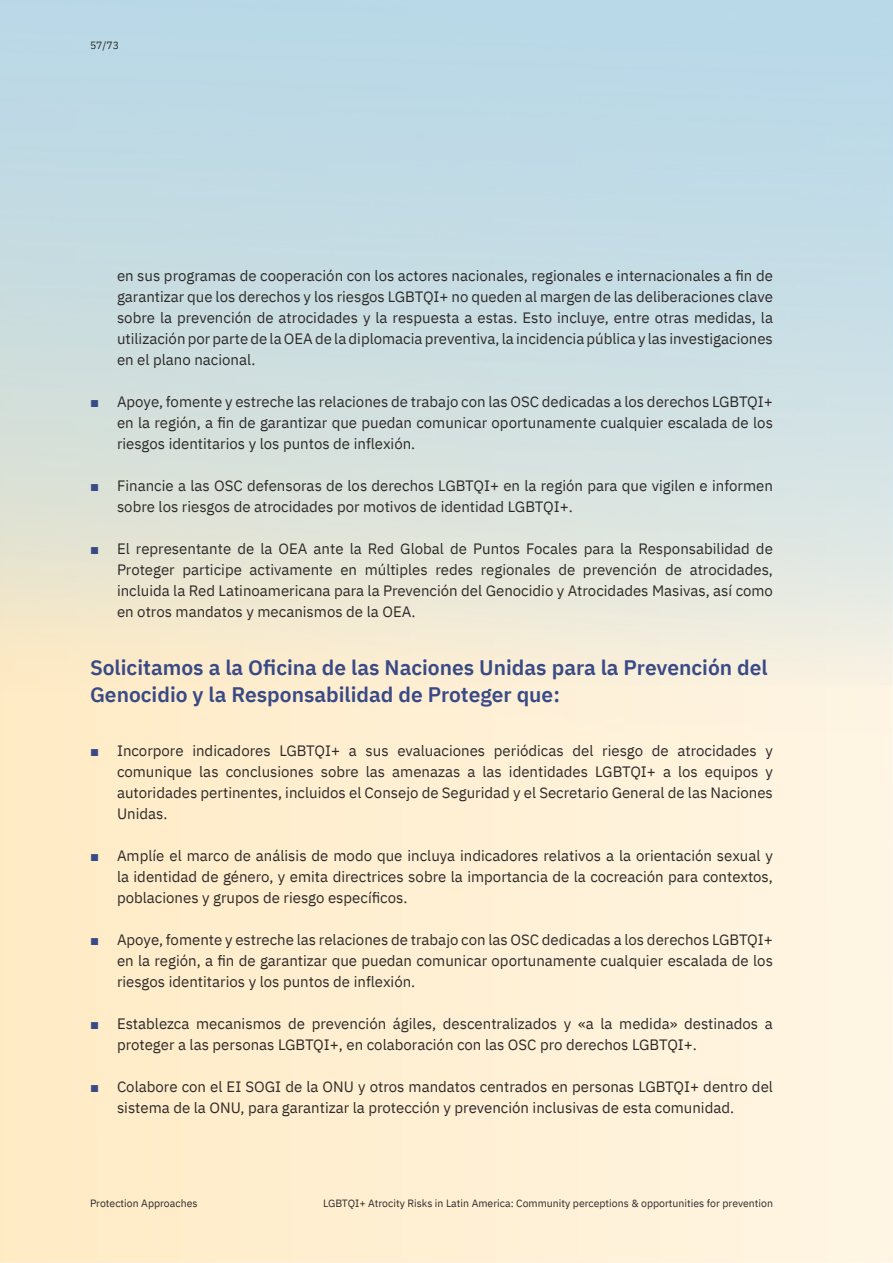
<style>
.page{position:relative;width:893px;height:1263px;background:#fff}
.page>*{position:absolute;margin:0;border:0;box-sizing:border-box;transform-origin:0 0}
.t1{font:600 21px/27px "IBM Plex Sans";color:#394a86}
.t2{font:15px/21px "IBM Plex Sans";color:#2d2a29;text-align:justify}
.t3{font:10.5px "IBM Plex Sans";color:#2d2a29}
.s1{font-family:"Arial";color:#394a86}
</style>
<div class="page">
<svg style="left:0;top:733px;width:893px;height:530px;background:#feefd3"></svg>
<p class="t3" style="left:90px;top:37px;width:31px">57/73</p>
<p class="t2" style="left:117px;top:264px;width:657px">en sus programas de cooperación con los actores nacionales, regionales e internacionales a fin de garantizar que los derechos y los riesgos LGBTQI+ no queden al margen de las deliberaciones clave sobre la prevención de atrocidades y la respuesta a estas. Esto incluye, entre otras medidas, la utilización por parte de la OEA de la diplomacia preventiva, la incidencia pública y las investigaciones en el plano nacional.</p>
<p class="t2" style="left:117px;top:390px;width:657px;text-indent:-27px"><span class="s1">■</span> Apoye, fomente y estreche las relaciones de trabajo con las OSC dedicadas a los derechos LGBTQI+ en la región, a fin de garantizar que puedan comunicar oportunamente cualquier escalada de los riesgos identitarios y los puntos de inflexión.</p>
<p class="t2" style="left:117px;top:474px;width:657px;text-indent:-27px"><span class="s1">■</span> Financie a las OSC defensoras de los derechos LGBTQI+ en la región para que vigilen e informen sobre los riesgos de atrocidades por motivos de identidad LGBTQI+.</p>
<p class="t2" style="left:117px;top:537px;width:657px;text-indent:-27px"><span class="s1">■</span> El representante de la OEA ante la Red Global de Puntos Focales para la Responsabilidad de Proteger participe activamente en múltiples redes regionales de prevención de atrocidades, incluida la Red Latinoamericana para la Prevención del Genocidio y Atrocidades Masivas, así como en otros mandatos y mecanismos de la OEA.</p>
<h1 class="t1" style="left:90px;top:652px;width:679px">Solicitamos a la Oficina de las Naciones Unidas para la Prevención del<br>Genocidio y la Responsabilidad de Proteger que:</h1>
<p class="t2" style="left:117px;top:739px;width:657px;text-indent:-27px"><span class="s1">■</span> Incorpore indicadores LGBTQI+ a sus evaluaciones periódicas del riesgo de atrocidades y comunique las conclusiones sobre las amenazas a las identidades LGBTQI+ a los equipos y autoridades pertinentes, incluidos el Consejo de Seguridad y el Secretario General de las Naciones Unidas.</p>
<p class="t2" style="left:117px;top:844px;width:657px;text-indent:-27px"><span class="s1">■</span> Amplíe el marco de análisis de modo que incluya indicadores relativos a la orientación sexual y la identidad de género, y emita directrices sobre la importancia de la cocreación para contextos, poblaciones y grupos de riesgo específicos.</p>
<p class="t2" style="left:117px;top:928px;width:657px;text-indent:-27px"><span class="s1">■</span> Apoye, fomente y estreche las relaciones de trabajo con las OSC dedicadas a los derechos LGBTQI+ en la región, a fin de garantizar que puedan comunicar oportunamente cualquier escalada de los riesgos identitarios y los puntos de inflexión.</p>
<p class="t2" style="left:117px;top:1012px;width:657px;text-indent:-27px"><span class="s1">■</span> Establezca mecanismos de prevención ágiles, descentralizados y «a la medida» destinados a proteger a las personas LGBTQI+, en colaboración con las OSC pro derechos LGBTQI+.</p>
<p class="t2" style="left:117px;top:1075px;width:657px;text-indent:-27px"><span class="s1">■</span> Colabore con el EI SOGI de la ONU y otros mandatos centrados en personas LGBTQI+ dentro del sistema de la ONU, para garantizar la protección y prevención inclusivas de esta comunidad.</p>
<p class="t3" style="left:90px;top:1195px;width:109px">Protection Approaches</p>
<p class="t3" style="left:323px;top:1195px;width:451px">LGBTQI+ Atrocity Risks in Latin America: Community perceptions &amp; opportunities for prevention</p>
</div>
